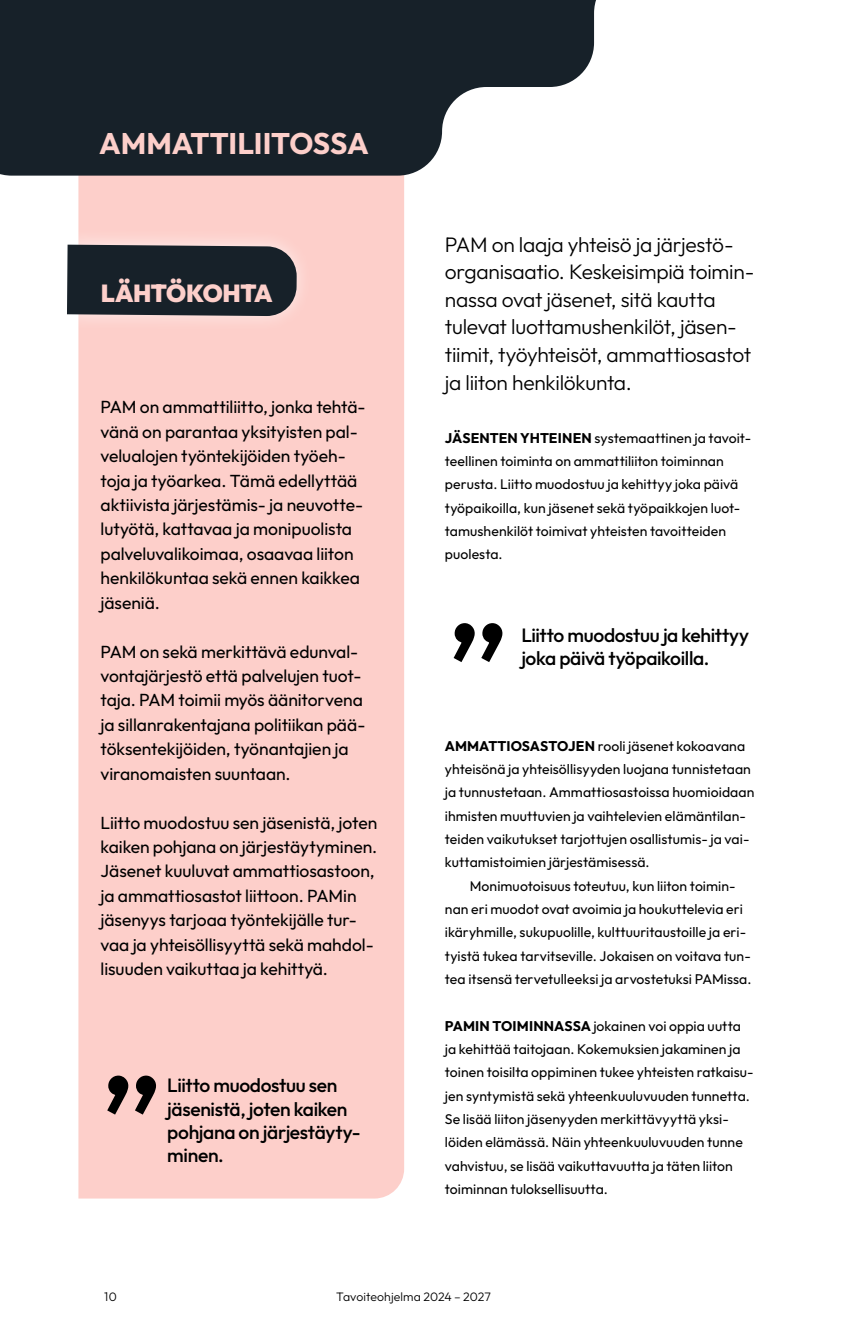
<style>
.page{position:relative;width:854px;height:1340px;background:#fff}
.page>*{position:absolute;margin:0;border:0;box-sizing:border-box;transform-origin:0 0}
.t1{font:150.5px "Outfit";color:#000}
.t2{font:700 29.75px "Outfit";letter-spacing:-.01em;color:#fdcfca}
.t3{font:900 24.5px "Outfit";letter-spacing:-.025em;color:#fdcfca}
.t4{font:300 21px/27.5px "Outfit";letter-spacing:-.015em;color:#000}
.t5{font:500 19.25px/23.1px "Outfit";letter-spacing:-.02em;color:#000}
.t6{font:17.5px/24.5px "Outfit";letter-spacing:-.005em;color:#000}
.t7{font:14px/23.3px "Outfit";letter-spacing:.005em;color:#000}
.t8{font:300 12.25px "Outfit";letter-spacing:.005em;color:#000}
.s1{font-weight:700}
</style>
<div class="page">
<div style="left:78px;top:176px;width:326px;height:1022px;background:#fdcfca"></div>
<svg style="left:0;top:0;width:596px;height:176px;background:#363f46"></svg>
<svg style="left:67px;top:225px;width:248px;height:109px;background:#786d6f"></svg>
<h2 class="t2" style="left:99px;top:124px;width:271px">AMMATTILIITOSSA</h2>
<h3 class="t3" style="left:101px;top:277px;width:173px">LÄHTÖKOHTA</h3>
<p class="t6" style="left:100px;top:395px;width:266px">PAM on ammattiliitto, jonka tehtä&shy;vänä on parantaa yksityisten pal&shy;velualojen työntekijöiden työeh&shy;toja ja työarkea. Tämä edellyttää aktiivista järjestämis- ja neuvotte&shy;lutyötä, kattavaa ja monipuolista palveluvalikoimaa, osaavaa liiton henkilökuntaa sekä ennen kaikkea jäseniä.</p>
<p class="t6" style="left:100px;top:639px;width:266px">PAM on sekä merkittävä edunval&shy;vontajärjestö että palvelujen tuot&shy;taja. PAM toimii myös äänitorvena ja sillanrakentajana politiikan pää&shy;töksentekijöiden, työnantajien ja viranomaisten suuntaan.</p>
<p class="t6" style="left:100px;top:810px;width:278px">Liitto muodostuu sen jäsenistä, joten kaiken pohjana on järjestäytyminen.<br>Jäsenet kuuluvat ammattiosastoon, ja ammattiosastot liittoon. PAMin jäsenyys tarjoaa työntekijälle tur&shy;vaa ja yhteisöllisyyttä sekä mahdol&shy;lisuuden vaikuttaa ja kehittyä.</p>
<h1 class="t1" style="left:98px;top:1032px;width:67px">”</h1>
<h3 class="t5" style="left:167px;top:1074px;width:195px">Liitto muodostuu sen jäsenistä, joten kaiken pohjana on järjestäyty-</h3>
<h3 class="t5" style="left:167px;top:1144px;width:58px">minen.</h3>
<h3 class="t4" style="left:444px;top:231px;width:311px">PAM on laaja yhteisö ja järjestö&shy;organisaatio. Keskeisimpiä toimin&shy;nassa ovat jäsenet, sitä kautta tulevat luottamushenkilöt, jäsen&shy;tiimit, työyhteisöt, ammattiosastot ja liiton henkilökunta.</h3>
<p class="t7" style="left:444px;top:426px;width:307px"><span class="s1">JÄSENTEN YHTEINEN</span> systemaattinen ja tavoit&shy;teellinen toiminta on ammattiliiton toiminnan perusta. Liitto muodostuu ja kehittyy joka päivä työpaikoilla, kun jäsenet sekä työpaikkojen luot&shy;tamushenkilöt toimivat yhteisten tavoitteiden puolesta.</p>
<h1 class="t1" style="left:444px;top:580px;width:67px">”</h1>
<h3 class="t5" style="left:521px;top:624px;width:229px">Liitto muodostuu ja kehittyy joka päivä työpaikoilla.</h3>
<p class="t7" style="left:444px;top:734px;width:311px"><span class="s1">AMMATTIOSASTOJEN</span> rooli jäsenet kokoavana yhteisönä ja yhteisöllisyyden luojana tunnistetaan ja tunnustetaan. Ammattiosastoissa huomioidaan ihmisten muuttuvien ja vaihtelevien elämäntilan&shy;teiden vaikutukset tarjottujen osallistumis- ja vai&shy;kuttamistoimien järjestämisessä.</p>
<p class="t7" style="left:444px;top:874px;width:308px;text-indent:25px">Monimuotoisuus toteutuu, kun liiton toimin&shy;nan eri muodot ovat avoimia ja houkuttelevia eri ikäryhmille, sukupuolille, kulttuuritaustoille ja eri&shy;tyistä tukea tarvitseville. Jokaisen on voitava tun&shy;tea itsensä tervetulleeksi ja arvostetuksi PAMissa.</p>
<p class="t7" style="left:444px;top:1014px;width:310px"><span class="s1">PAMIN TOIMINNASSA</span> jokainen voi oppia uutta ja kehittää taitojaan. Kokemuksien jakaminen ja toinen toisilta oppiminen tukee yhteisten ratkaisu&shy;jen syntymistä sekä yhteenkuuluvuuden tunnetta.<br>Se lisää liiton jäsenyyden merkittävyyttä yksi&shy;löiden elämässä. Näin yhteenkuuluvuuden tunne vahvistuu, se lisää vaikuttavuutta ja täten liiton toiminnan tuloksellisuutta.</p>
<p class="t8" style="left:104px;top:1289px;width:14px">10</p>
<p class="t8" style="left:336px;top:1289px;width:156px">Tavoiteohjelma 2024 – 2027</p>
</div>
